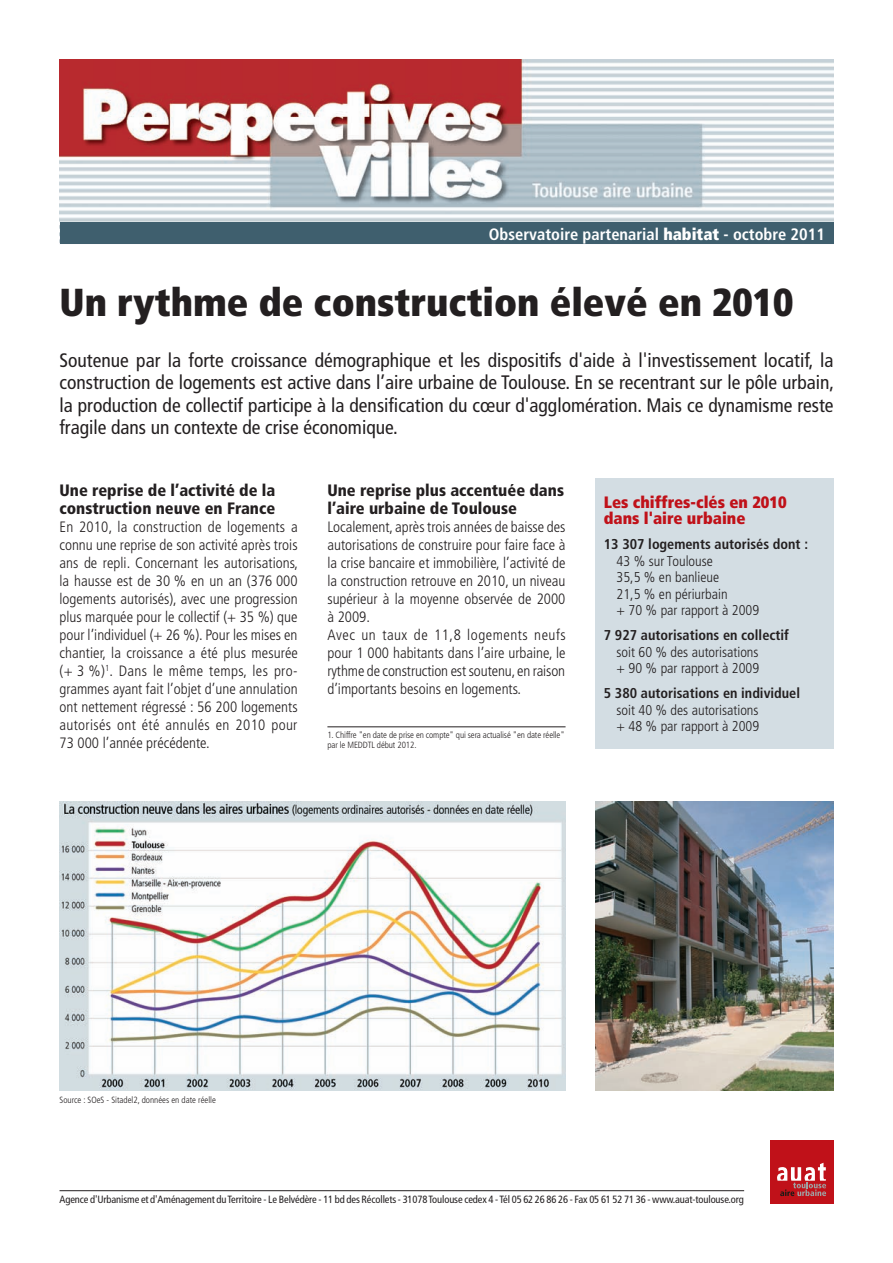
<style>
.page{position:relative;width:893px;height:1263px;background:#fff}
.page>*{position:absolute;margin:0;border:0;box-sizing:border-box;transform-origin:0 0}
.t1{font:900 condensed 39px "Frutiger LT Std";color:#231f20}
.t2{font:condensed 19.5px/22.5px "Frutiger LT Std";color:#231f20;text-align:justify}
.t3{font:900 condensed 16.5px/18px "Frutiger LT Std";color:#231f20}
.t4{font:700 condensed 16.5px "Frutiger LT Std";color:#fff}
.t5{font:900 condensed 16.5px/16.5px "Frutiger LT Std";color:#c01119}
.t6{font:300 condensed 15px/18px "Frutiger LT Std";color:#231f20;text-align:justify}
.t7{font:300 condensed 14.25px/16.5px "Frutiger LT Std";color:#231f20}
.t8{font:700 condensed 14.25px "Frutiger LT Std";color:#231f20}
.t9{font:condensed 10.5px "Frutiger LT Std";letter-spacing:-.01em;color:#231f20}
.t10{font:300 condensed 9px/10.5px "Frutiger LT Std";letter-spacing:-.01em;color:#231f20}
.s1{font-weight:900}
</style>
<div class="page">
<img style="left:60px;top:60px;width:773px;height:163px">
<hr style="left:60px;top:1190px;width:684px;height:1px;background:#231f20">
<div style="left:770px;top:1140px;width:63px;height:63px;background:#c01119"></div>
<svg style="left:777px;top:1163px;width:49px;height:33px"></svg>
<img style="left:595px;top:801px;width:238px;height:289px">
<div style="left:595px;top:478px;width:238px;height:270px;background:#d3dde3"></div>
<div style="left:60px;top:223px;width:773px;height:21px;background:#3f5f6e"></div>
<img style="left:60px;top:801px;width:506px;height:289px">
<hr style="left:327px;top:726px;width:239px;height:1px;background:#231f20">
<p class="t4" style="left:489px;top:224px;width:337px">Observatoire partenarial <span class="s1">habitat</span> - octobre 2011</p>
<h1 class="t1" style="left:60px;top:279px;width:735px">Un rythme de construction élevé en 2010</h1>
<p class="t2" style="left:60px;top:349px;width:776px">Soutenue par la forte croissance démographique et les dispositifs d'aide à l'investissement locatif, la construction de logements est active dans l’aire urbaine de Toulouse. En se recentrant sur le pôle urbain, la production de collectif participe à la densification du cœur d'agglomération. Mais ce dynamisme reste fragile dans un contexte de crise économique.</p>
<p class="t3" style="left:60px;top:481px;width:217px">Une reprise de l’activité de la construction neuve en France</p>
<p class="t6" style="left:60px;top:518px;width:240px">En 2010, la construction de logements a connu une reprise de son activité après trois ans de repli. Concernant les autorisations, la hausse est de 30 % en un an (376 000 logements autorisés), avec une progression plus marquée pour le collectif (+ 35 %) que pour l’individuel (+ 26 %). Pour les mises en chantier, la croissance a été plus mesurée (+ 3 %)<sup>1</sup>. Dans le même temps, les pro&shy;grammes ayant fait l’objet d’une annulation ont nettement régressé : 56 200 logements autorisés ont été annulés en 2010 pour 73 000 l’année précédente.</p>
<p class="t3" style="left:327px;top:481px;width:238px">Une reprise plus accentuée dans l’aire urbaine de Toulouse</p>
<p class="t6" style="left:327px;top:518px;width:240px;text-align:left">Localement, après trois années de baisse des autorisations de construire pour faire face à la crise bancaire et immobilière, l’activité de la construction retrouve en 2010, un niveau supérieur à la moyenne observée de 2000 à 2009.<br>Avec un taux de 11,8 logements neufs pour 1 000 habitants dans l’aire urbaine, le rythme de construction est soutenu, en raison d’importants besoins en logements.</p>
<p class="t10" style="left:327px;top:729px;width:239px">1. Chiffre "en date de prise en compte" qui sera actualisé "en date réelle" par le MEDDTL début 2012.</p>
<p class="t5" style="left:604px;top:493px;width:184px">Les chiffres-clés en 2010 dans l'aire urbaine</p>
<p class="t8" style="left:604px;top:536px;width:206px">13 307 logements autorisés dont :</p>
<p class="t7" style="left:617px;top:553px;width:144px">43 % sur Toulouse<br>35,5 % en banlieue<br>21,5 % en périurbain<br>+ 70 % par rapport à 2009</p>
<p class="t8" style="left:604px;top:627px;width:187px">7 927 autorisations en collectif</p>
<p class="t7" style="left:617px;top:644px;width:144px">soit 60 % des autorisations + 90 % par rapport à 2009</p>
<p class="t8" style="left:604px;top:685px;width:198px">5 380 autorisations en individuel</p>
<p class="t7" style="left:617px;top:702px;width:144px">soit 40 % des autorisations + 48 % par rapport à 2009</p>
<p class="t10" style="left:60px;top:1094px;width:158px">Source : SOeS - Sitadel2, données en date réelle</p>
<p class="t9" style="left:60px;top:1194px;width:686px">Agence d'Urbanisme et d'Aménagement du Territoire - Le Belvédère - 11 bd des Récollets - 31078 Toulouse cedex 4 - Tél 05 62 26 86 26 - Fax 05 61 52 71 36 - www.auat-toulouse.org</p>
</div>
